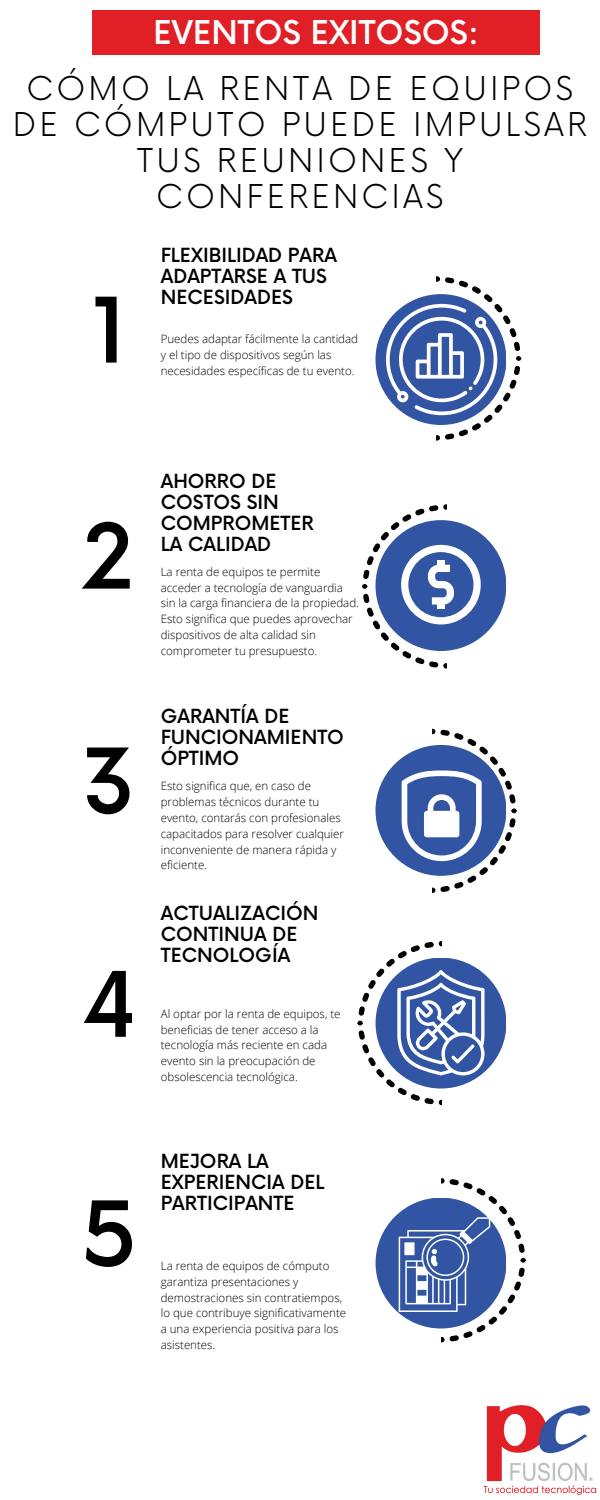
<style>
.page{position:relative;width:600px;height:1500px;background:#fff}
.page>*{position:absolute;margin:0;border:0;box-sizing:border-box;transform-origin:0 0}
.t1{font:500 87.9px "Now";color:#000}
.t2{font:300 32px/36px "Now";letter-spacing:.095em;color:#000;text-align:center}
.t3{font:500 32px "Now";color:#fff}
.t4{font:500 19px/21px "Now";color:#000}
.t5{font:300 11.5px/15.8px "Open Sans";color:#000}
</style>
<div class="page">
<div style="left:376px;top:294px;width:130px;height:131px;background:#3155a2;border-radius:50%"></div>
<div style="left:376px;top:520px;width:130px;height:131px;background:#3155a2;border-radius:50%"></div>
<div style="left:376px;top:745px;width:130px;height:131px;background:#3155a2;border-radius:50%"></div>
<div style="left:376px;top:958px;width:130px;height:131px;background:#3155a2;border-radius:50%"></div>
<div style="left:376px;top:1198px;width:130px;height:131px;background:#3155a2;border-radius:50%"></div>
<div style="left:92px;top:10px;width:448px;height:45px;background:#e11f26"></div>
<svg style="left:362px;top:504px;width:119px;height:165px"></svg>
<div style="left:437px;top:560px;width:8px;height:8px;background:#fff"></div>
<div style="left:437px;top:601px;width:8px;height:8px;background:#fff"></div>
<svg style="left:402px;top:729px;width:115px;height:164px"></svg>
<img style="left:483px;top:1405px;width:114px;height:90px">
<svg style="left:386px;top:276px;width:135px;height:165px"></svg>
<svg style="left:357px;top:941px;width:127px;height:164px"></svg>
<svg style="left:399px;top:1178px;width:127px;height:164px"></svg>
<p class="t3" style="left:153px;top:15px;width:327px">EVENTOS EXITOSOS:</p>
<p class="t2" style="left:13px;top:72px;width:576px">CÓMO LA RENTA DE EQUIPOS<br>DE CÓMPUTO PUEDE IMPULSAR<br>TUS REUNIONES Y<br>CONFERENCIAS</p>
<p class="t1" style="left:92px;top:283px;width:37px">1</p>
<p class="t4" style="left:161px;top:246px;width:178px">FLEXIBILIDAD PARA<br>ADAPTARSE A TUS<br>NECESIDADES</p>
<p class="t5" style="left:161px;top:331px;width:199px">Puedes adaptar fácilmente la cantidad y el tipo de dispositivos según las necesidades específicas de tu evento.</p>
<p class="t1" style="left:82px;top:509px;width:54px">2</p>
<p class="t1" style="left:82px;top:734px;width:55px">3</p>
<p class="t1" style="left:82px;top:958px;width:57px">4</p>
<p class="t1" style="left:82px;top:1187px;width:57px">5</p>
<p class="t4" style="left:161px;top:472px;width:155px">AHORRO DE<br>COSTOS SIN<br>COMPROMETER<br>LA CALIDAD</p>
<p class="t5" style="left:161px;top:563px;width:200px">La renta de equipos te permite acceder a tecnología de vanguardia sin la carga financiera de la propiedad.<br>Esto significa que puedes aprovechar dispositivos de alta calidad sin comprometer tu presupuesto.</p>
<p class="t4" style="left:161px;top:706px;width:185px">GARANTÍA DE<br>FUNCIONAMIENTO<br>ÓPTIMO</p>
<p class="t5" style="left:161px;top:778px;width:185px">Esto significa que, en caso de problemas técnicos durante tu evento, contarás con profesionales capacitados para resolver cualquier inconveniente de manera rápida y eficiente.</p>
<p class="t4" style="left:161px;top:903px;width:159px">ACTUALIZACIÓN<br>CONTINUA DE<br>TECNOLOGÍA</p>
<p class="t5" style="left:161px;top:1005px;width:181px">Al optar por la renta de equipos, te beneficias de tener acceso a la tecnología más reciente en cada evento sin la preocupación de obsolescencia tecnológica.</p>
<p class="t4" style="left:161px;top:1151px;width:165px">MEJORA LA<br>EXPERIENCIA DEL<br>PARTICIPANTE</p>
<p class="t5" style="left:161px;top:1258px;width:187px">La renta de equipos de cómputo garantiza presentaciones y demostraciones sin contratiempos, lo que contribuye significativamente a una experiencia positiva para los asistentes.</p>
</div>
